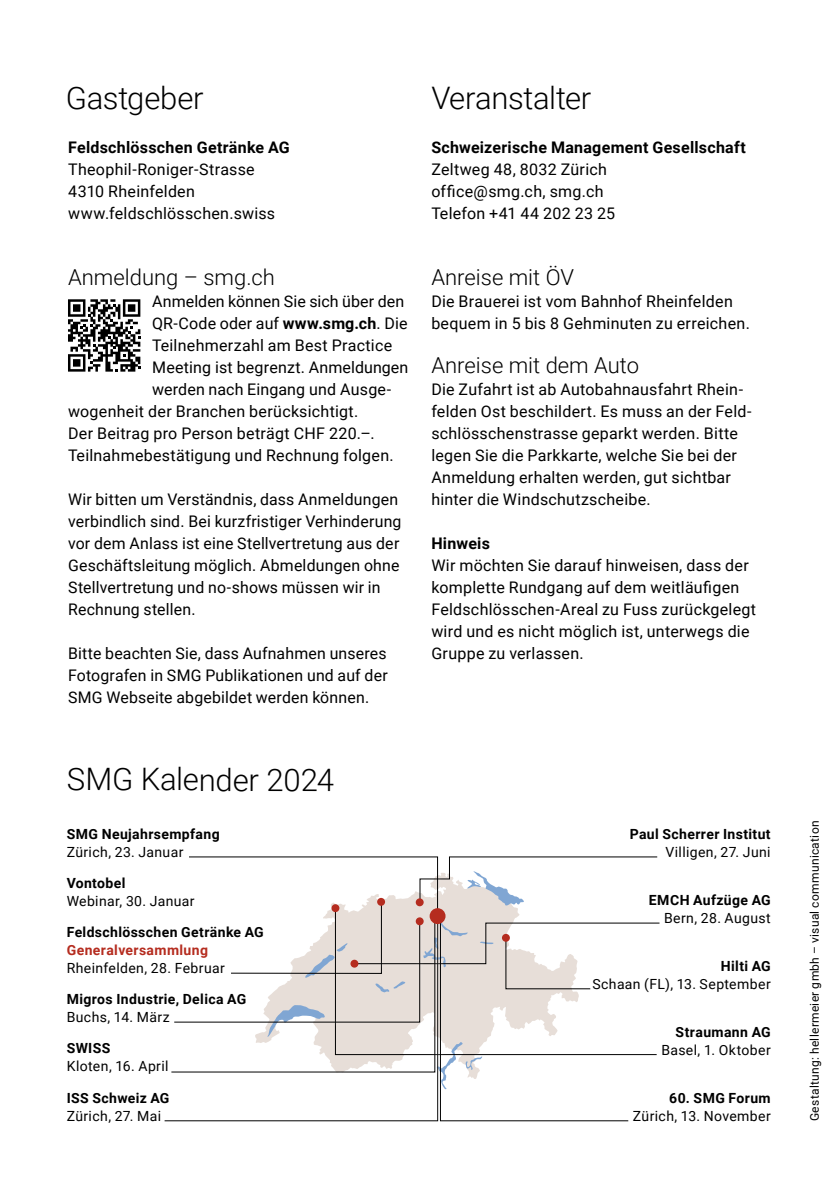
<style>
.page{position:relative;width:840px;height:1191px;background:#fff}
.page>*{position:absolute;margin:0;border:0;box-sizing:border-box;transform-origin:0 0}
.t1{font:300 31px "Roboto";letter-spacing:-.01em;color:#000}
.t2{font:300 22px "Roboto";color:#000}
.t3{font:16px/22px "Roboto";letter-spacing:.015em;color:#000}
.t4{font:700 16px "Roboto";letter-spacing:.015em;color:#000}
.t5{font:14px "Roboto";letter-spacing:.025em;color:#000}
.t6{font:700 14px "Roboto";letter-spacing:.025em;color:#000}
.t7{font:700 14px "Roboto";letter-spacing:.025em;color:#b52c1f}
.t8{font:12px "Roboto";letter-spacing:.025em;color:#000}
.s1{font-weight:700}
</style>
<div class="page">
<svg style="left:68px;top:299px;width:72px;height:72px"></svg>
<svg style="left:174px;top:856px;width:485px;height:265px"></svg>
<div style="left:429px;top:908px;width:16px;height:16px;background:#b52c1f;border-radius:50%"></div>
<div style="left:350px;top:959px;width:8px;height:8px;background:#b52c1f;border-radius:50%"></div>
<div style="left:377px;top:898px;width:8px;height:7px;background:#b52c1f;border-radius:50%"></div>
<div style="left:331px;top:904px;width:8px;height:8px;background:#b52c1f;border-radius:50%"></div>
<div style="left:415px;top:898px;width:8px;height:8px;background:#b52c1f;border-radius:50%"></div>
<div style="left:501px;top:934px;width:8px;height:7px;background:#b52c1f;border-radius:50%"></div>
<div style="left:415px;top:917px;width:8px;height:8px;background:#b52c1f;border-radius:50%"></div>
<h1 class="t1" style="left:66px;top:76px;width:139px">Gastgeber</h1>
<h1 class="t1" style="left:431px;top:76px;width:161px">Veranstalter</h1>
<p class="t4" style="left:431px;top:136px;width:316px">Schweizerische Management Gesellschaft</p>
<p class="t3" style="left:431px;top:157px;width:185px">Zeltweg 48, 8032 Zürich office@smg.ch, smg.ch<br>Telefon +41 44 202 23 25</p>
<p class="t4" style="left:68px;top:136px;width:223px">Feldschlösschen Getränke AG</p>
<p class="t3" style="left:68px;top:157px;width:208px">Theophil-Roniger-Strasse<br>4310 Rheinfelden www.feldschlösschen.swiss</p>
<h2 class="t2" style="left:68px;top:261px;width:208px">Anmeldung – smg.ch</h2>
<p class="t3" style="left:152px;top:289px;width:253px">Anmelden können Sie sich über den</p>
<p class="t3" style="left:152px;top:311px;width:257px">QR-Code oder auf <span class="s1">www.smg.ch</span>. Die</p>
<p class="t3" style="left:152px;top:333px;width:241px">Teilnehmerzahl am Best Practice</p>
<p class="t3" style="left:152px;top:355px;width:257px">Meeting ist begrenzt. Anmeldungen</p>
<p class="t3" style="left:152px;top:377px;width:240px">werden nach Eingang und Ausge-</p>
<p class="t3" style="left:68px;top:399px;width:291px">wogenheit der Branchen berücksichtigt.</p>
<p class="t3" style="left:68px;top:421px;width:308px">Der Beitrag pro Person beträgt CHF 220.–.</p>
<p class="t3" style="left:68px;top:443px;width:327px">Teilnahmebestätigung und Rechnung folgen.</p>
<p class="t3" style="left:68px;top:487px;width:335px">Wir bitten um Verständnis, dass Anmeldungen verbindlich sind. Bei kurzfristiger Verhinderung vor dem Anlass ist eine Stellvertretung aus der Geschäftsleitung möglich. Abmeldungen ohne Stellvertretung und no-shows müssen wir in Rechnung stellen.</p>
<p class="t3" style="left:68px;top:641px;width:321px;text-align:justify">Bitte beachten Sie, dass Aufnahmen unseres Fotografen in SMG Publikationen und auf der SMG Webseite abgebildet werden können.</p>
<h2 class="t2" style="left:431px;top:261px;width:144px">Anreise mit ÖV</h2>
<p class="t3" style="left:431px;top:289px;width:320px">Die Brauerei ist vom Bahnhof Rheinfelden bequem in 5 bis 8 Gehminuten zu erreichen.</p>
<h2 class="t2" style="left:431px;top:349px;width:209px">Anreise mit dem Auto</h2>
<p class="t3" style="left:431px;top:377px;width:321px">Die Zufahrt ist ab Autobahnausfahrt Rhein&shy;felden Ost beschildert. Es muss an der Feld&shy;schlösschenstrasse geparkt werden. Bitte legen Sie die Parkkarte, welche Sie bei der Anmeldung erhalten werden, gut sichtbar hinter die Windschutzscheibe.</p>
<p class="t4" style="left:431px;top:532px;width:60px">Hinweis</p>
<p class="t3" style="left:431px;top:553px;width:326px">Wir möchten Sie darauf hinweisen, dass der komplette Rundgang auf dem weitläufigen Feldschlösschen-Areal zu Fuss zurückgelegt wird und es nicht möglich ist, unterwegs die Gruppe zu verlassen.</p>
<h1 class="t1" style="left:67px;top:758px;width:269px">SMG Kalender 2024</h1>
<p class="t6" style="left:67px;top:824px;width:154px">SMG Neujahrsempfang</p>
<p class="t5" style="left:67px;top:842px;width:118px">Zürich, 23. Januar</p>
<p class="t6" style="left:67px;top:873px;width:60px">Vontobel</p>
<p class="t5" style="left:67px;top:891px;width:129px">Webinar, 30. Januar</p>
<p class="t6" style="left:67px;top:922px;width:198px">Feldschlösschen Getränke AG</p>
<p class="t7" style="left:67px;top:940px;width:143px">Generalversammlung</p>
<p class="t5" style="left:67px;top:958px;width:159px">Rheinfelden, 28. Februar</p>
<p class="t6" style="left:67px;top:989px;width:181px">Migros Industrie, Delica AG</p>
<p class="t5" style="left:67px;top:1007px;width:104px">Buchs, 14. März</p>
<p class="t6" style="left:67px;top:1038px;width:45px">SWISS</p>
<p class="t5" style="left:67px;top:1056px;width:103px">Kloten, 16. April</p>
<p class="t6" style="left:67px;top:1087px;width:104px">ISS Schweiz AG</p>
<p class="t5" style="left:67px;top:1105px;width:96px">Zürich, 27. Mai</p>
<p class="t6" style="left:629px;top:824px;width:142px">Paul Scherrer Institut</p>
<p class="t5" style="left:665px;top:842px;width:107px">Villigen, 27. Juni</p>
<p class="t6" style="left:648px;top:889px;width:123px">EMCH Aufzüge AG</p>
<p class="t5" style="left:663px;top:907px;width:108px">Bern, 28. August</p>
<p class="t6" style="left:720px;top:955px;width:51px">Hilti AG</p>
<p class="t5" style="left:592px;top:973px;width:180px">Schaan (FL), 13. September</p>
<p class="t6" style="left:675px;top:1021px;width:97px">Straumann AG</p>
<p class="t5" style="left:661px;top:1039px;width:111px">Basel, 1. Oktober</p>
<p class="t6" style="left:668px;top:1087px;width:103px">60. SMG Forum</p>
<p class="t5" style="left:632px;top:1105px;width:139px">Zürich, 13. November</p>
<p class="t8" style="left:805px;top:1121px;width:302px;rotate:-90deg">Gestaltung: hellermeier gmbh – visual communication</p>
</div>
